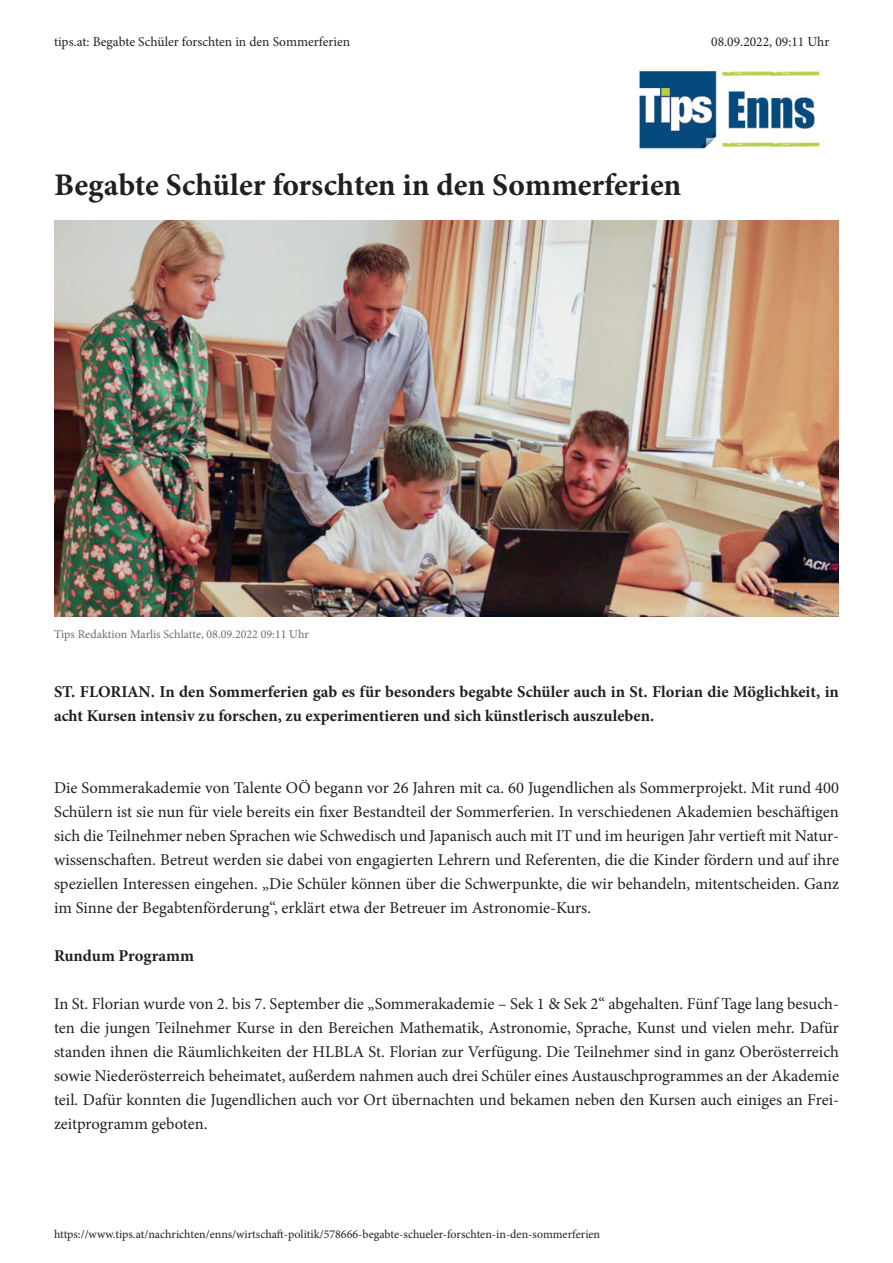
<style>
.page{position:relative;width:893px;height:1263px;background:#fff}
.page>*{position:absolute;margin:0;border:0;box-sizing:border-box;transform-origin:0 0}
.t1{font:700 31.5px "Minion Pro";color:#231f20}
.t2{font:16.5px/24px "Minion Pro";color:#231f20;text-align:justify}
.t3{font:700 16.5px/24px "Minion Pro";color:#231f20}
.t4{font:13.5px "Minion Pro";color:#231f20}
.t5{font:12px "Minion Pro";color:#231f20}
.t6{font:12px "Minion Pro";color:#6c6d70}
</style>
<div class="page">
<img style="left:639px;top:70px;width:181px;height:79px">
<img style="left:54px;top:221px;width:785px;height:395px">
<p class="t4" style="left:54px;top:33px;width:298px">tips.at: Begabte Schüler forschten in den Sommerferien</p>
<p class="t4" style="left:711px;top:33px;width:120px">08.09.2022, 09:11 Uhr</p>
<h1 class="t1" style="left:54px;top:163px;width:629px">Begabte Schüler forschten in den Sommerferien</h1>
<p class="t6" style="left:54px;top:626px;width:256px">Tips Redaktion Marlis Schlatte, 08.09.2022 09:11 Uhr</p>
<p class="t3" style="left:54px;top:679px;width:786px">ST. FLORIAN. In den Sommerferien gab es für besonders begabte Schüler auch in St. Florian die Möglichkeit, in acht Kursen intensiv zu forschen, zu experimentieren und sich künstlerisch auszuleben.</p>
<p class="t2" style="left:54px;top:775px;width:787px">Die Sommerakademie von Talente OÖ begann vor 26 Jahren mit ca. 60 Jugendlichen als Sommerprojekt. Mit rund 400<br>Schülern ist sie nun für viele bereits ein fixer Bestandteil der Sommerferien. In verschiedenen Akademien beschäftigen sich die Teilnehmer neben Sprachen wie Schwedisch und Japanisch auch mit IT und im heurigen Jahr vertieft mit Natur&shy;wissenschaften. Betreut werden sie dabei von engagierten Lehrern und Referenten, die die Kinder fördern und auf ihre speziellen Interessen eingehen. „Die Schüler können über die Schwerpunkte, die wir behandeln, mitentscheiden. Ganz im Sinne der Begabtenförderung“, erklärt etwa der Betreuer im Astronomie-Kurs.</p>
<p class="t3" style="left:54px;top:943px;width:141px">Rundum Programm</p>
<p class="t2" style="left:54px;top:991px;width:786px">In St. Florian wurde von 2. bis 7. September die „Sommerakademie – Sek 1 &amp; Sek 2“ abgehalten. Fünf Tage lang besuch&shy;ten die jungen Teilnehmer Kurse in den Bereichen Mathematik, Astronomie, Sprache, Kunst und vielen mehr. Dafür standen ihnen die Räumlichkeiten der HLBLA St. Florian zur Verfügung. Die Teilnehmer sind in ganz Oberösterreich sowie Niederösterreich beheimatet, außerdem nahmen auch drei Schüler eines Austauschprogrammes an der Akademie teil. Dafür konnten die Jugendlichen auch vor Ort übernachten und bekamen neben den Kursen auch einiges an Frei&shy;zeitprogramm geboten.</p>
<p class="t5" style="left:54px;top:1226px;width:548px">https://www.tips.at/nachrichten/enns/wirtschaft-politik/578666-begabte-schueler-forschten-in-den-sommerferien</p>
</div>
